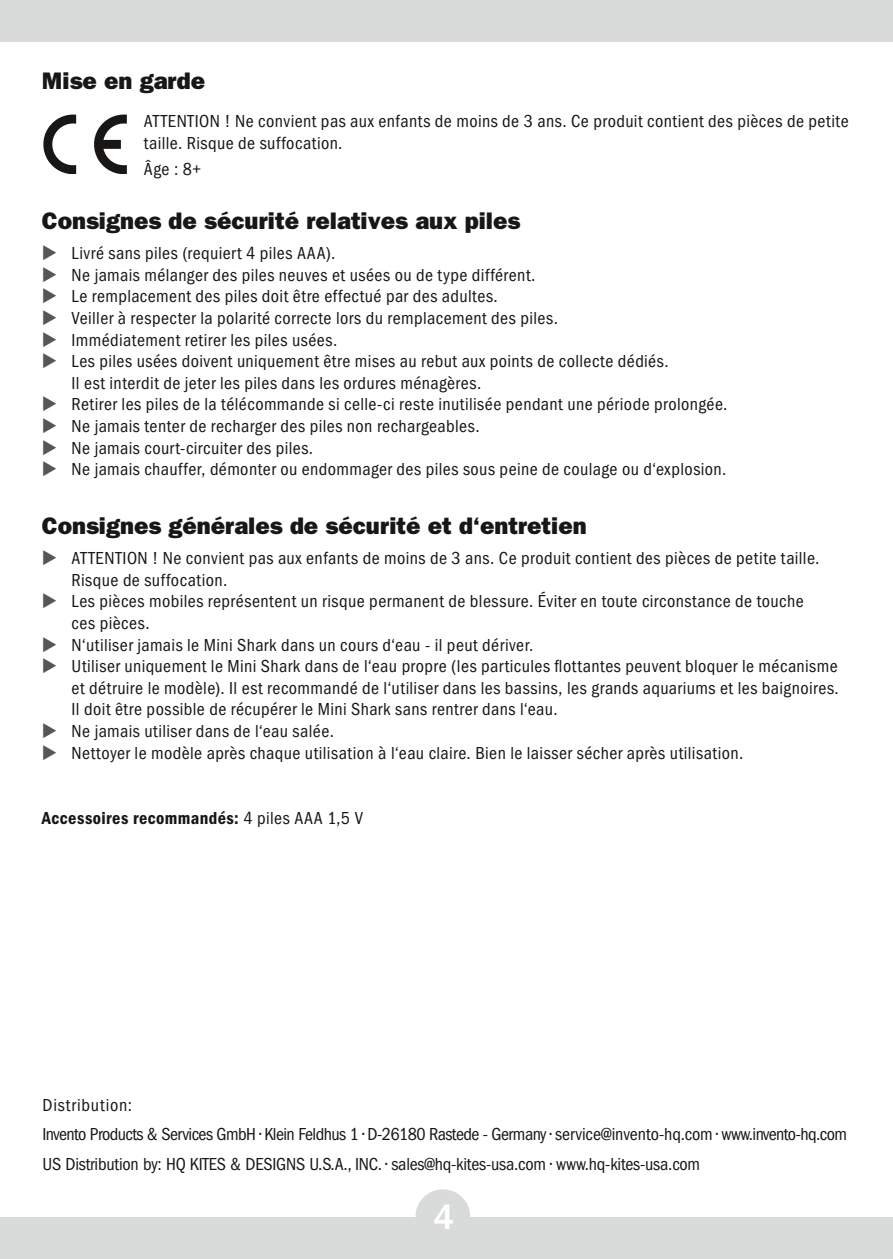
<style>
.page{position:relative;width:893px;height:1259px;background:#d9dada}
.page>*{position:absolute;margin:0;border:0;box-sizing:border-box;transform-origin:0 0}
.t1{font:500 36px "ITC Franklin Gothic Std";color:#fff}
.Headline_2{font:24px "ITC Franklin Gothic Std Hvy";color:#181716}
.Aufzählung{font:condensed 18px/21.6px "ITC Franklin Gothic Std";letter-spacing:.02em;color:#181716}
.Aufzählung-2{font:condensed 18px "ITC Franklin Gothic Std";letter-spacing:-.03em;color:#181716}
.Aufzählung-3{font:condensed 18px "ITC Franklin Gothic Std";letter-spacing:-.01em;color:#181716}
.Aufzählung-4{font:18px "ITC Franklin Gothic Std Dm Cd";letter-spacing:.025em;color:#181716}
.Aufzählung-5{font:condensed 18px "ITC Franklin Gothic Std";letter-spacing:.045em;color:#181716}
.s1{font-family:"ITC Franklin Gothic Std";font-stretch:condensed}
</style>
<div class="page">
<div style="left:0;top:43px;width:893px;height:1174px;background:#fff"></div>
<div style="left:415px;top:1189px;width:55px;height:55px;background:#d9dada;border-radius:50%"></div>
<svg style="left:43px;top:114px;width:33px;height:59px"></svg>
<svg style="left:94px;top:114px;width:33px;height:59px"></svg>
<p class="Headline_2" style="left:42px;top:66px;width:165px">Mise en garde</p>
<p class="Aufzählung" style="left:144px;top:111px;width:706px">ATTENTION ! Ne convient pas aux enfants de moins de 3 ans. Ce produit contient des pièces de petite taille. Risque de suffocation.</p>
<p class="Aufzählung" style="left:144px;top:158px;width:59px">Âge : 8+</p>
<p class="Headline_2" style="left:42px;top:207px;width:480px">Consignes de sécurité relatives aux piles</p>
<p class="Aufzählung" style="left:72px;top:243px;width:265px">Livré sans piles (requiert 4 piles AAA).</p>
<p class="Aufzählung" style="left:72px;top:264px;width:465px">Ne jamais mélanger des piles neuves et usées ou de type différent.</p>
<p class="Aufzählung" style="left:72px;top:286px;width:428px">Le remplacement des piles doit être effectué par des adultes.</p>
<p class="Aufzählung" style="left:72px;top:307px;width:488px">Veiller à respecter la polarité correcte lors du remplacement des piles.</p>
<p class="Aufzählung" style="left:72px;top:329px;width:267px">Immédiatement retirer les piles usées.</p>
<p class="Aufzählung" style="left:72px;top:351px;width:599px">Les piles usées doivent uniquement être mises au rebut aux points de collecte dédiés.<br>Il est interdit de jeter les piles dans les ordures ménagères.</p>
<p class="Aufzählung" style="left:72px;top:394px;width:657px">Retirer les piles de la télécommande si celle-ci reste inutilisée pendant une période prolongée.</p>
<p class="Aufzählung" style="left:72px;top:415px;width:410px">Ne jamais tenter de recharger des piles non rechargeables.</p>
<p class="Aufzählung" style="left:72px;top:437px;width:243px">Ne jamais court-circuiter des piles.</p>
<p class="Aufzählung" style="left:72px;top:459px;width:656px">Ne jamais chauffer, démonter ou endommager des piles sous peine de coulage ou d‘explosion.</p>
<p class="Headline_2" style="left:42px;top:512px;width:546px">Consignes générales de sécurité et d‘entretien</p>
<p class="Aufzählung" style="left:72px;top:547px;width:749px">ATTENTION ! Ne convient pas aux enfants de moins de 3 ans. Ce produit contient des pièces de petite taille.<br>Risque de suffocation.</p>
<p class="Aufzählung" style="left:72px;top:591px;width:734px">Les pièces mobiles représentent un risque permanent de blessure. Éviter en toute circonstance de touche ces pièces.</p>
<p class="Aufzählung" style="left:72px;top:634px;width:463px">N‘utiliser jamais le Mini Shark dans un cours d‘eau - il peut dériver.</p>
<p class="Aufzählung" style="left:72px;top:655px;width:769px;text-align:justify">Utiliser uniquement le Mini Shark dans de l‘eau propre (les particules flottantes peuvent bloquer le mécanisme et détruire le modèle). Il est recommandé de l‘utiliser dans les bassins, les grands aquariums et les baignoires.<br>Il doit être possible de récupérer le Mini Shark sans rentrer dans l‘eau.</p>
<p class="Aufzählung" style="left:72px;top:720px;width:264px">Ne jamais utiliser dans de l‘eau salée.</p>
<p class="Aufzählung" style="left:72px;top:742px;width:673px">Nettoyer le modèle après chaque utilisation à l‘eau claire. Bien le laisser sécher après utilisation.</p>
<p class="Aufzählung-4" style="left:42px;top:807px;width:323px">Accessoires recommandés: <span class="s1">4 piles AAA 1,5 V</span></p>
<p class="Aufzählung-5" style="left:43px;top:1094px;width:91px">Distribution:</p>
<p class="Aufzählung-2" style="left:43px;top:1124px;width:806px">Invento Products &amp; Services GmbH • Klein Feldhus 1 • D-26180 Rastede - Germany • service@invento-hq.com • www.invento-hq.com</p>
<p class="Aufzählung-3" style="left:43px;top:1153px;width:659px">US Distribution by: HQ KITES &amp; DESIGNS U.S.A., INC. • sales@hq-kites-usa.com • www.hq-kites-usa.com</p>
<h1 class="t1" style="left:433px;top:1196px;width:23px">4</h1>
</div>
